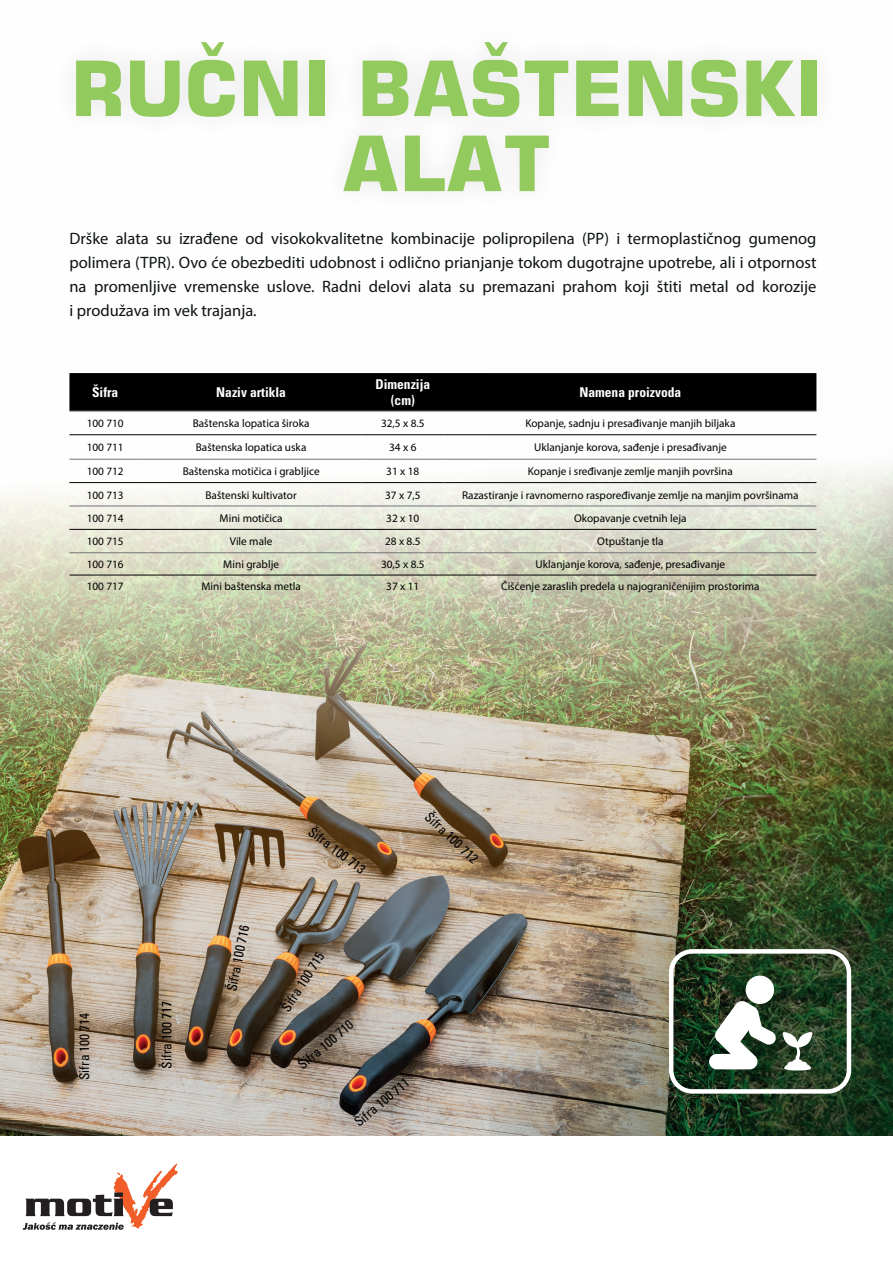
<style>
.page{position:relative;width:893px;height:1263px;background:#fff}
.page>*{position:absolute;margin:0;border:0;box-sizing:border-box;transform-origin:0 0}
.t1{font:700 70.5px/75px "Square 721 PL";color:#93ca5d;text-align:center}
.t2{font:16.5px/24px "Myriad Pro";color:#0d1214;text-align:justify}
.t3{font:condensed 13.5px "Univers Pl LT";color:#000}
.t4{font:700 condensed 13.5px/16.2px "Univers Pl LT";color:#fff;text-align:center}
.t5{font:11.25px "Myriad Pro";color:#000}
</style>
<div class="page">
<svg style="left:23px;top:1163px;width:155px;height:67px"></svg>
<img style="left:0;top:435px;width:893px;height:701px">
<img style="left:489px;top:373px;width:404px;height:762px">
<div style="left:69px;top:373px;width:747px;height:38px;background:#000"></div>
<hr style="left:141px;top:411px;width:220px;height:1px;background:#727576">
<hr style="left:361px;top:411px;width:83px;height:1px;background:#727576">
<hr style="left:444px;top:411px;width:372px;height:1px;background:#727576">
<hr style="left:69px;top:459px;width:72px;height:1px;background:#727576">
<hr style="left:141px;top:459px;width:220px;height:1px;background:#727576">
<hr style="left:361px;top:459px;width:83px;height:1px;background:#727576">
<hr style="left:444px;top:459px;width:372px;height:1px;background:#727576">
<hr style="left:69px;top:506px;width:72px;height:1px;background:#727576">
<hr style="left:141px;top:506px;width:220px;height:1px;background:#727576">
<hr style="left:361px;top:506px;width:83px;height:1px;background:#727576">
<hr style="left:444px;top:506px;width:372px;height:1px;background:#727576">
<hr style="left:69px;top:552px;width:72px;height:1px;background:#727576">
<hr style="left:141px;top:552px;width:220px;height:1px;background:#727576">
<hr style="left:361px;top:552px;width:83px;height:1px;background:#727576">
<hr style="left:444px;top:552px;width:372px;height:1px;background:#727576">
<hr style="left:141px;top:434px;width:220px;height:1px;background:#000">
<hr style="left:361px;top:434px;width:83px;height:1px;background:#000">
<hr style="left:444px;top:434px;width:372px;height:1px;background:#000">
<hr style="left:69px;top:482px;width:72px;height:1px;background:#000">
<hr style="left:141px;top:482px;width:220px;height:1px;background:#000">
<hr style="left:361px;top:482px;width:83px;height:1px;background:#000">
<hr style="left:444px;top:482px;width:372px;height:1px;background:#000">
<hr style="left:69px;top:529px;width:72px;height:1px;background:#000">
<hr style="left:141px;top:529px;width:220px;height:1px;background:#000">
<hr style="left:361px;top:529px;width:83px;height:1px;background:#000">
<hr style="left:444px;top:529px;width:372px;height:1px;background:#000">
<hr style="left:69px;top:575px;width:72px;height:1px;background:#000">
<hr style="left:141px;top:575px;width:220px;height:1px;background:#000">
<hr style="left:361px;top:575px;width:83px;height:1px;background:#000">
<hr style="left:444px;top:575px;width:372px;height:1px;background:#000">
<hr style="left:69px;top:411px;width:72px;height:1px;background:#727576">
<hr style="left:69px;top:434px;width:72px;height:1px;background:#000">
<svg style="left:783px;top:1032px;width:29px;height:39px"></svg>
<div style="left:746px;top:975px;width:28px;height:29px;background:#fff;border-radius:50%"></div>
<svg style="left:709px;top:1000px;width:68px;height:69px"></svg>
<div style="left:669px;top:949px;width:182px;height:145px;border:4px solid #fff;border-radius:21px"></div>
<svg style="left:201px;top:42px;width:23px;height:14px"></svg>
<h1 class="t1" style="left:70px;top:51px;width:753px">RUCNI BAŠTENSKI<br>ALAT</h1>
<p class="t2" style="left:69px;top:226px;width:748px">Drške alata su izrađene od visokokvalitetne kombinacije polipropilena (PP) i termoplastičnog gumenog polimera (TPR). Ovo će obezbediti udobnost i odlično prianjanje tokom dugotrajne upotrebe, ali i otpornost na promenljive vremenske uslove. Radni delovi alata su premazani prahom koji štiti metal od korozije i produžava im vek trajanja.</p>
<p class="t4" style="left:92px;top:384px;width:28px">Šifra</p>
<p class="t4" style="left:216px;top:384px;width:71px">Naziv artikla</p>
<p class="t4" style="left:375px;top:376px;width:56px">Dimenzija (cm)</p>
<p class="t4" style="left:579px;top:384px;width:103px">Namena proizvoda</p>
<p class="t5" style="left:87px;top:416px;width:39px">100 710</p>
<p class="t5" style="left:193px;top:416px;width:118px">Baštenska lopatica široka</p>
<p class="t5" style="left:381px;top:416px;width:45px">32,5 x 8.5</p>
<p class="t5" style="left:525px;top:416px;width:212px">Kopanje, sadnju i presađivanje manjih biljaka</p>
<p class="t5" style="left:87px;top:440px;width:39px">100 711</p>
<p class="t5" style="left:196px;top:440px;width:112px">Baštenska lopatica uska</p>
<p class="t5" style="left:389px;top:440px;width:29px">34 x 6</p>
<p class="t5" style="left:534px;top:440px;width:194px">Uklanjanje korova, sađenje i presađivanje</p>
<p class="t5" style="left:87px;top:464px;width:39px">100 712</p>
<p class="t5" style="left:183px;top:464px;width:139px">Baštenska motičica i grabljice</p>
<p class="t5" style="left:386px;top:464px;width:35px">31 x 18</p>
<p class="t5" style="left:528px;top:464px;width:207px">Kopanje i sređivanje zemlje manjih površina</p>
<p class="t5" style="left:87px;top:488px;width:39px">100 713</p>
<p class="t5" style="left:206px;top:488px;width:93px">Baštenski kultivator</p>
<p class="t5" style="left:385px;top:488px;width:37px">37 x 7,5</p>
<p class="t5" style="left:462px;top:488px;width:338px">Razastiranje i ravnomerno raspoređivanje zemlje na manjim površinama</p>
<p class="t5" style="left:87px;top:511px;width:39px">100 714</p>
<p class="t5" style="left:220px;top:511px;width:65px">Mini motičica</p>
<p class="t5" style="left:386px;top:511px;width:35px">32 x 10</p>
<p class="t5" style="left:574px;top:511px;width:114px">Okopavanje cvetnih leja</p>
<p class="t5" style="left:87px;top:535px;width:39px">100 715</p>
<p class="t5" style="left:230px;top:535px;width:44px">Vile male</p>
<p class="t5" style="left:385px;top:535px;width:37px">28 x 8.5</p>
<p class="t5" style="left:597px;top:535px;width:68px">Otpuštanje tla</p>
<p class="t5" style="left:87px;top:557px;width:39px">100 716</p>
<p class="t5" style="left:223px;top:557px;width:57px">Mini grablje</p>
<p class="t5" style="left:381px;top:557px;width:45px">30,5 x 8.5</p>
<p class="t5" style="left:535px;top:557px;width:191px">Uklanjanje korova, sađenje, presađivanje</p>
<p class="t5" style="left:87px;top:579px;width:39px">100 717</p>
<p class="t5" style="left:201px;top:579px;width:101px">Mini baštenska metla</p>
<p class="t5" style="left:386px;top:579px;width:35px">37 x 11</p>
<p class="t5" style="left:501px;top:579px;width:260px">Čišćenje zaraslih predela u najograničenijim prostorima</p>
<p class="t3" style="left:76px;top:1080px;width:69px;rotate:-90deg">Šifra 100 714</p>
<p class="t3" style="left:158px;top:1069px;width:69px;rotate:-90deg">Šifra 100 717</p>
<p class="t3" style="left:223px;top:989px;width:69px;rotate:-79deg">Šifra 100 716</p>
<p class="t3" style="left:315px;top:823px;width:69px;rotate:37deg">Šifra 100 713</p>
<p class="t3" style="left:433px;top:808px;width:69px;rotate:43deg">Šifra 100 712</p>
<p class="t3" style="left:277px;top:1005px;width:69px;rotate:-57deg">Šifra 100 715</p>
<p class="t3" style="left:294px;top:1060px;width:69px;rotate:-40deg">Šifra 100 710</p>
<p class="t3" style="left:351px;top:1117px;width:69px;rotate:-40deg">Šifra 100 711</p>
</div>
